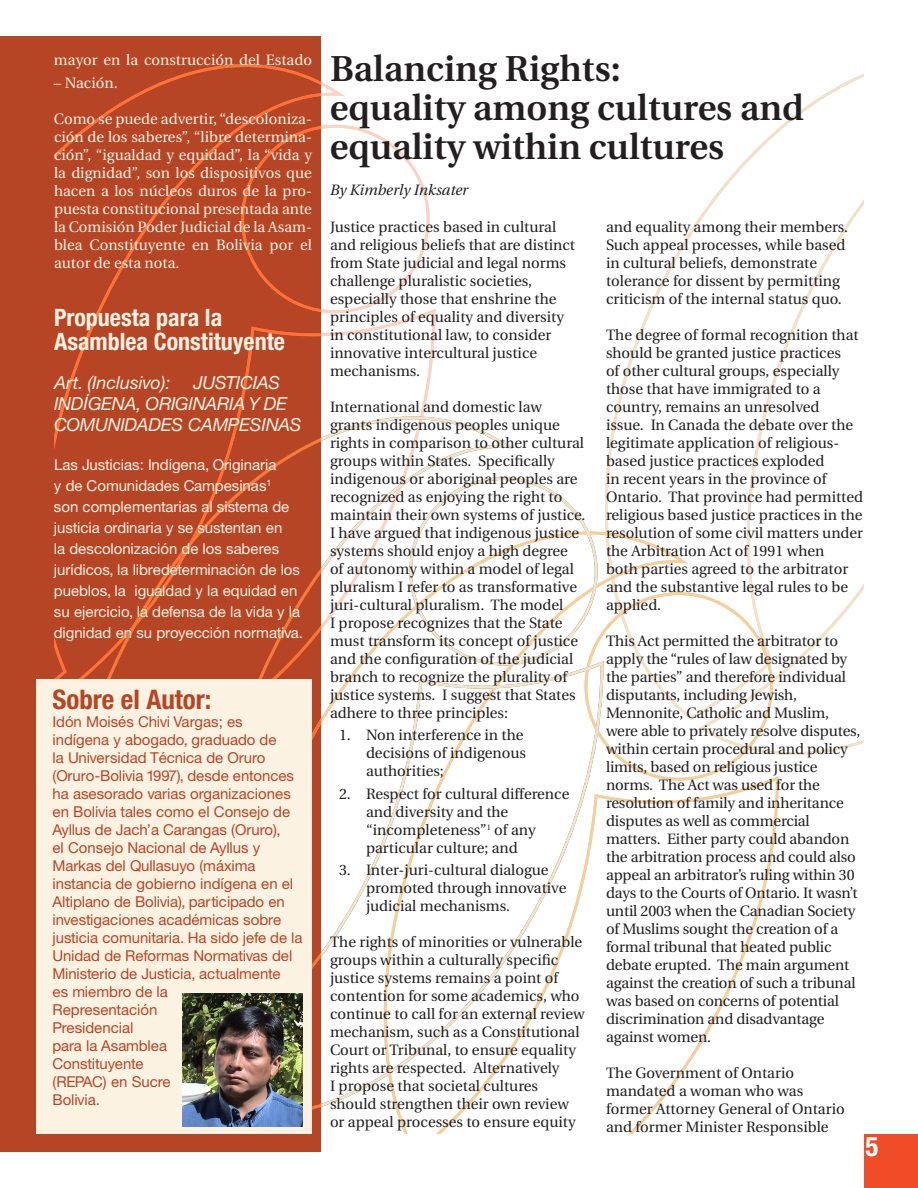
<style>
.page{position:relative;width:918px;height:1188px;background:#fff}
.page>*{position:absolute;margin:0;border:0;box-sizing:border-box;transform-origin:0 0}
.t1{font:600 36px/39px "Utopia";color:#231f20}
.t2{font:700 condensed 27px "Helvetica Neue";color:#b64525}
.t3{font:700 condensed 27px "Helvetica Neue";color:#fff}
.t4{font:700 condensed 24px/24px "Helvetica Neue";color:#fbf2e2}
.t5{font:italic 18px/21px "Helvetica Neue";letter-spacing:-.02em;color:#fbf2e2}
.t6{font:italic 18px "Helvetica Neue";color:#fbf2e2}
.t7{font:15px/18px "Utopia";color:#231f20}
.t8{font:15px/18px "Helvetica Neue";color:#b64525}
.t9{font:15px/18px "Utopia";color:#fbf2e2;text-align:justify}
.t10{font:15px/21px "Helvetica Neue";color:#fbf2e2}
.t11{font:italic 15px "Utopia";color:#231f20}
</style>
<div class="page">
<svg style="left:605px;top:73px;width:259px;height:683px"></svg>
<svg style="left:320px;top:54px;width:116px;height:324px"></svg>
<svg style="left:605px;top:493px;width:175px;height:641px"></svg>
<svg style="left:320px;top:378px;width:285px;height:756px"></svg>
<div style="left:864px;top:1134px;width:54px;height:54px;background:#f04c27"></div>
<div style="left:0;top:36px;width:320px;height:1116px;background:#b64525"></div>
<div style="left:36px;top:679px;width:276px;height:455px;background:#fbf2e2"></div>
<img style="left:183px;top:993px;width:120px;height:134px">
<p class="t9" style="left:54px;top:51px;width:260px">mayor en la construcción del Estado</p>
<p class="t9" style="left:54px;top:74px;width:65px">– Nación.</p>
<p class="t9" style="left:54px;top:110px;width:260px">Como se puede advertir, “descoloniza&shy;ción de los saberes”, “libre determina&shy;ción”, “igualdad y equidad”, la “vida y la dignidad”, son los dispositivos que hacen a los núcleos duros de la pro&shy;puesta constitucional presentada ante la Comisión Poder Judicial de la Asam&shy;blea Constituyente en Bolivia por el autor de esta nota.</p>
<h3 class="t4" style="left:54px;top:305px;width:232px">Propuesta para la<br>Asamblea Constituyente</h3>
<p class="t6" style="left:54px;top:372px;width:118px">Art. (Inclusivo):</p>
<p class="t5" style="left:54px;top:372px;width:249px;text-indent:140px">JUSTICIAS<br>INDÍGENA, ORIGINARIA Y DE<br>COMUNIDADES CAMPESINAS</p>
<p class="t10" style="left:54px;top:454px;width:251px">Las Justicias: Indígena, Originaria<br>y de Comunidades Campesinas<sup>1<br></sup>son complementarias al sistema de justicia ordinaria y se sustentan en<br>la descolonización de los saberes jurídicos, la libredeterminación de los pueblos, la igualdad y la equidad en su ejercicio, la defensa de la vida y la dignidad en su proyección normativa.</p>
<h2 class="t2" style="left:52px;top:683px;width:160px">Sobre el Autor:</h2>
<p class="t8" style="left:52px;top:712px;width:252px">Idón Moisés Chivi Vargas; es indígena y abogado, graduado de<br>la Universidad Técnica de Oruro (Oruro-Bolivia 1997), desde entonces ha asesorado varias organizaciones en Bolivia tales como el Consejo de<br>Ayllus de Jach’a Carangas (Oruro),<br>el Consejo Nacional de Ayllus y<br>Markas del Qullasuyo (máxima instancia de gobierno indígena en el<br>Altiplano de Bolivia), participado en investigaciones académicas sobre justicia comunitaria. Ha sido jefe de la<br>Unidad de Reformas Normativas del<br>Ministerio de Justicia, actualmente<br>es miembro de la<br>Representación<br>Presidencial<br>para la Asamblea<br>Constituyente<br>(REPAC) en Sucre<br>Bolivia.</p>
<h1 class="t1" style="left:330px;top:50px;width:475px">Balancing Rights:<br>equality among cultures and equality within cultures</h1>
<p class="t11" style="left:330px;top:182px;width:140px">By Kimberly Inksater</p>
<p class="t7" style="left:330px;top:218px;width:247px">Justice practices based in cultural and religious beliefs that are distinct from State judicial and legal norms challenge pluralistic societies, especially those that enshrine the principles of equality and diversity in constitutional law, to consider innovative intercultural justice mechanisms.</p>
<p class="t7" style="left:330px;top:398px;width:257px">International and domestic law grants indigenous peoples unique rights in comparison to other cultural groups within States. Specifically indigenous or aboriginal peoples are recognized as enjoying the right to maintain their own systems of justice.<br>I have argued that indigenous justice systems should enjoy a high degree<br>of autonomy within a model of legal pluralism I refer to as transformative juri-cultural pluralism. The model<br>I propose recognizes that the State must transform its concept of justice and the configuration of the judicial branch to recognize the plurality of justice systems. I suggest that States adhere to three principles:</p>
<p class="t7" style="left:366px;top:726px;width:162px;text-indent:-27px">1. Non interference in the decisions of indigenous authorities;</p>
<p class="t7" style="left:366px;top:785px;width:205px;text-indent:-27px">2. Respect for cultural difference and diversity and the “incompleteness”<sup>1</sup> of any particular culture; and</p>
<p class="t7" style="left:366px;top:861px;width:202px;text-indent:-27px">3. Inter-juri-cultural dialogue promoted through innovative judicial mechanisms.</p>
<p class="t7" style="left:330px;top:933px;width:256px">The rights of minorities or vulnerable groups within a culturally specific justice systems remains a point of contention for some academics, who continue to call for an external review mechanism, such as a Constitutional Court or Tribunal, to ensure equality rights are respected. Alternatively<br>I propose that societal cultures should strengthen their own review or appeal processes to ensure equity</p>
<p class="t7" style="left:606px;top:218px;width:244px">and equality among their members.<br>Such appeal processes, while based in cultural beliefs, demonstrate tolerance for dissent by permitting criticism of the internal status quo.</p>
<p class="t7" style="left:606px;top:326px;width:259px">The degree of formal recognition that should be granted justice practices<br>of other cultural groups, especially those that have immigrated to a country, remains an unresolved<br>issue. In Canada the debate over the legitimate application of religious&shy;based justice practices exploded<br>in recent years in the province of Ontario. That province had permitted religious based justice practices in the resolution of some civil matters under the Arbitration Act of 1991 when<br>both parties agreed to the arbitrator and the substantive legal rules to be applied.</p>
<p class="t7" style="left:606px;top:632px;width:256px">This Act permitted the arbitrator to apply the “rules of law designated by the parties” and therefore individual disputants, including Jewish, Mennonite, Catholic and Muslim, were able to privately resolve disputes, within certain procedural and policy limits, based on religious justice norms. The Act was used for the resolution of family and inheritance disputes as well as commercial matters. Either party could abandon the arbitration process and could also appeal an arbitrator’s ruling within 30 days to the Courts of Ontario. It wasn’t until 2003 when the Canadian Society of Muslims sought the creation of a formal tribunal that heated public debate erupted. The main argument against the creation of such a tribunal was based on concerns of potential discrimination and disadvantage against women.</p>
<p class="t7" style="left:606px;top:1064px;width:240px">The Government of Ontario mandated a woman who was former Attorney General of Ontario and former Minister Responsible</p>
<h2 class="t3" style="left:866px;top:1130px;width:14px">5</h2>
</div>
